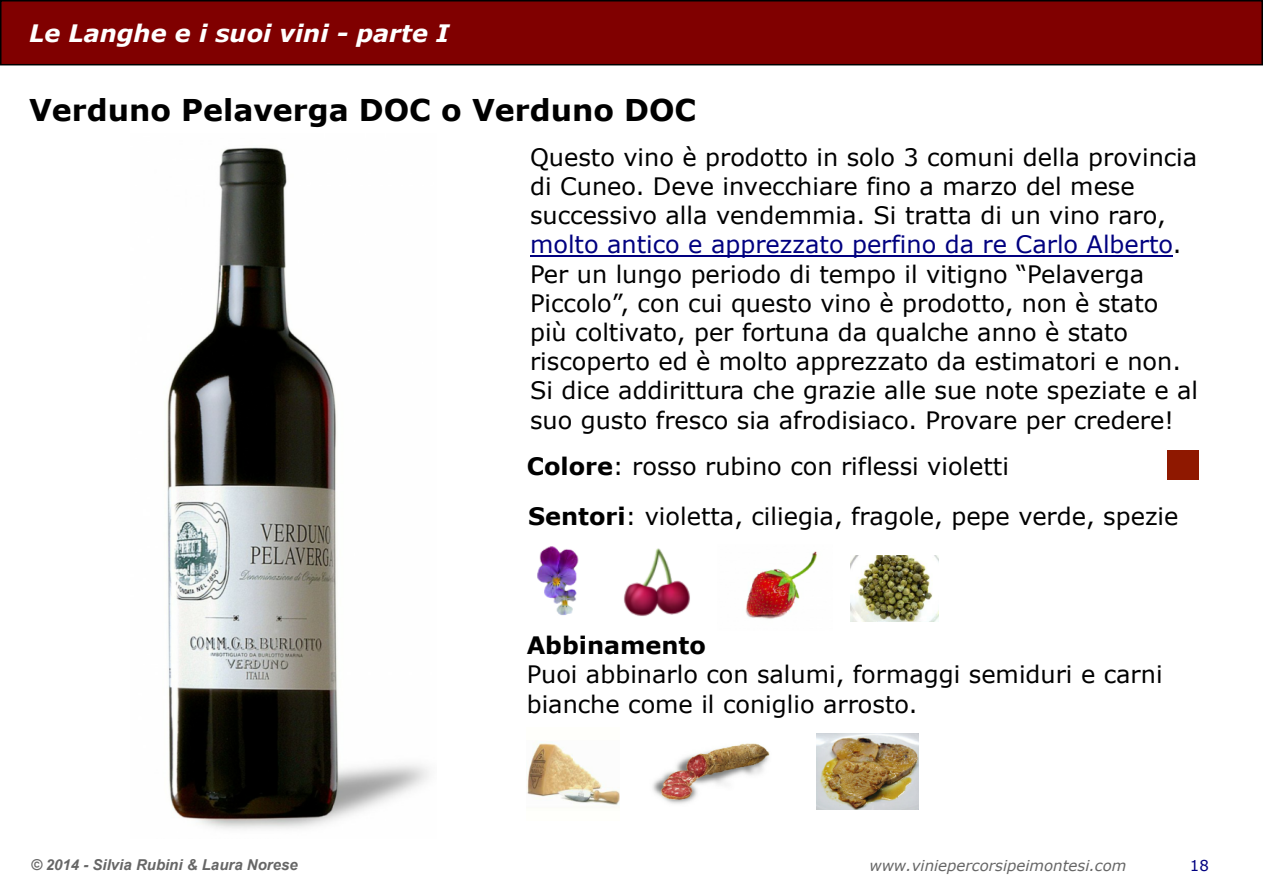
<style>
.page{position:relative;width:1263px;height:893px;background:#fff}
.page>*{position:absolute;margin:0;border:0;box-sizing:border-box;transform-origin:0 0}
.t1{font:700 30px "Verdana";color:#000}
.t2{font:24px/29.2px "Verdana";color:#000}
.t3{font:italic 700 24px "Verdana";color:#fff}
.t4{font:700 24px "Verdana";color:#000}
.t5{font:italic 15px "Verdana";color:#666}
.t6{font:italic 700 15px "Arial";color:#666}
.t7{font:15px "Verdana";color:#000080}
.s1{color:#000080}
.s2{font-weight:700}
</style>
<div class="page">
<div style="left:0;top:0;width:1263px;height:65px;background:#800000;border:2px solid #000"></div>
<img style="left:1167px;top:451px;width:31px;height:29px">
<hr style="left:530px;top:256px;width:643px;height:1px;background:#000080">
<img style="left:537px;top:546px;width:42px;height:69px">
<img style="left:527px;top:742px;width:93px;height:63px">
<img style="left:652px;top:743px;width:118px;height:61px">
<img style="left:817px;top:733px;width:101px;height:77px">
<img style="left:623px;top:548px;width:67px;height:68px">
<img style="left:851px;top:556px;width:87px;height:65px">
<img style="left:167px;top:147px;width:262px;height:682px">
<img style="left:745px;top:551px;width:72px;height:68px">
<p class="t3" style="left:29px;top:24px;width:422px">Le Langhe e i suoi vini - parte I</p>
<p class="t1" style="left:29px;top:98px;width:669px">Verduno Pelaverga DOC o Verduno DOC</p>
<p class="t2" style="left:530px;top:145px;width:670px">Questo vino è prodotto in solo 3 comuni della provincia di Cuneo. Deve invecchiare fino a marzo del mese successivo alla vendemmia. Si tratta di un vino raro, <span class="s1">molto antico e apprezzato perfino da re Carlo Alberto</span>.<br>Per un lungo periodo di tempo il vitigno “Pelaverga Piccolo”, con cui questo vino è prodotto, non è stato più coltivato, per fortuna da qualche anno è stato riscoperto ed è molto apprezzato da estimatori e non.<br>Si dice addirittura che grazie alle sue note speziate e al suo gusto fresco sia afrodisiaco. Provare per credere!</p>
<p class="t2" style="left:527px;top:454px;width:484px"><span class="s2">Colore</span>: rosso rubino con riflessi violetti</p>
<p class="t2" style="left:528px;top:503px;width:652px"><span class="s2">Sentori</span>: violetta, ciliegia, fragole, pepe verde, spezie</p>
<p class="t4" style="left:527px;top:636px;width:181px">Abbinamento</p>
<p class="t2" style="left:527px;top:662px;width:637px">Puoi abbinarlo con salumi, formaggi semiduri e carni bianche come il coniglio arrosto.</p>
<p class="t6" style="left:31px;top:859px;width:269px">© 2014 - Silvia Rubini &amp; Laura Norese</p>
<p class="t5" style="left:869px;top:859px;width:259px">www.viniepercorsipeimontesi.com</p>
<p class="t7" style="left:1190px;top:859px;width:21px">18</p>
</div>
